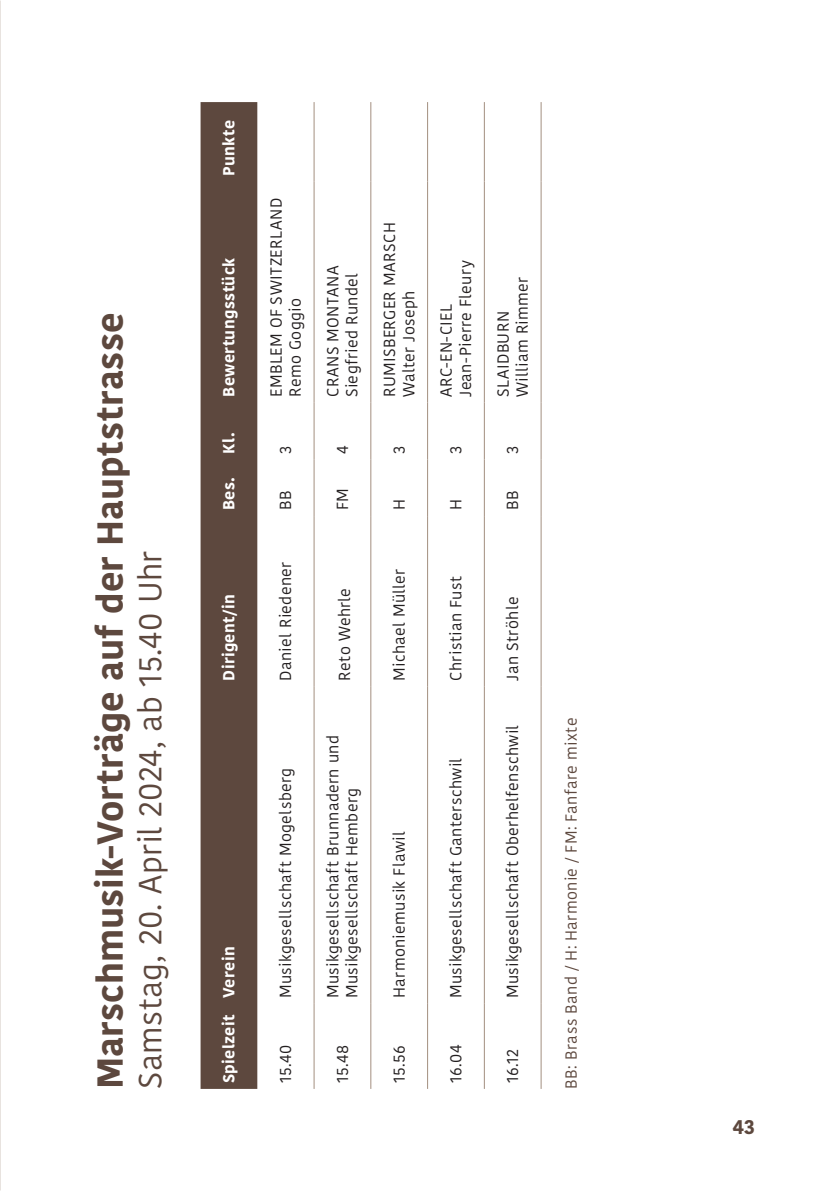
<style>
.page{position:relative;width:840px;height:1191px;background:#fff}
.page>*{position:absolute;margin:0;border:0;box-sizing:border-box;transform-origin:0 0}
.t1{font:700 36px "Kohinoor Bangla";letter-spacing:.005em;color:#5d483e}
.t2{font:32px "Kohinoor Bangla";color:#5d483e}
.t3{font:700 20px "Kohinoor Bangla";color:#5d483e}
.t4{font:16px/19.2px "Kohinoor Bangla";letter-spacing:.02em;color:#231f20}
.t5{font:700 16px "Kohinoor Bangla";letter-spacing:.02em;color:#fff}
.t6{font:16px "Kohinoor Bangla";letter-spacing:.02em;color:#5d483e}
</style>
<div class="page">
<div style="left:200px;top:102px;width:57px;height:987px;background:#5d483e"></div>
<hr style="left:313px;top:1003px;width:1px;height:86px;background:#a38f80">
<hr style="left:313px;top:686px;width:1px;height:317px;background:#a38f80">
<hr style="left:313px;top:516px;width:1px;height:170px;background:#a38f80">
<hr style="left:313px;top:459px;width:1px;height:57px;background:#a38f80">
<hr style="left:313px;top:403px;width:1px;height:56px;background:#a38f80">
<hr style="left:313px;top:181px;width:1px;height:222px;background:#a38f80">
<hr style="left:313px;top:102px;width:1px;height:79px;background:#a38f80">
<hr style="left:370px;top:1003px;width:1px;height:86px;background:#a38f80">
<hr style="left:370px;top:686px;width:1px;height:317px;background:#a38f80">
<hr style="left:370px;top:516px;width:1px;height:170px;background:#a38f80">
<hr style="left:370px;top:459px;width:1px;height:57px;background:#a38f80">
<hr style="left:370px;top:403px;width:1px;height:56px;background:#a38f80">
<hr style="left:370px;top:181px;width:1px;height:222px;background:#a38f80">
<hr style="left:370px;top:102px;width:1px;height:79px;background:#a38f80">
<hr style="left:427px;top:1003px;width:1px;height:86px;background:#a38f80">
<hr style="left:427px;top:686px;width:1px;height:317px;background:#a38f80">
<hr style="left:427px;top:516px;width:1px;height:170px;background:#a38f80">
<hr style="left:427px;top:459px;width:1px;height:57px;background:#a38f80">
<hr style="left:427px;top:403px;width:1px;height:56px;background:#a38f80">
<hr style="left:427px;top:181px;width:1px;height:222px;background:#a38f80">
<hr style="left:427px;top:102px;width:1px;height:79px;background:#a38f80">
<hr style="left:483px;top:1003px;width:1px;height:86px;background:#a38f80">
<hr style="left:483px;top:686px;width:1px;height:317px;background:#a38f80">
<hr style="left:483px;top:516px;width:1px;height:170px;background:#a38f80">
<hr style="left:483px;top:459px;width:1px;height:57px;background:#a38f80">
<hr style="left:483px;top:403px;width:1px;height:56px;background:#a38f80">
<hr style="left:483px;top:181px;width:1px;height:222px;background:#a38f80">
<hr style="left:483px;top:102px;width:1px;height:79px;background:#a38f80">
<hr style="left:540px;top:1003px;width:1px;height:86px;background:#a38f80">
<hr style="left:540px;top:686px;width:1px;height:317px;background:#a38f80">
<hr style="left:540px;top:516px;width:1px;height:170px;background:#a38f80">
<hr style="left:540px;top:459px;width:1px;height:57px;background:#a38f80">
<hr style="left:540px;top:403px;width:1px;height:56px;background:#a38f80">
<hr style="left:540px;top:181px;width:1px;height:222px;background:#a38f80">
<hr style="left:540px;top:102px;width:1px;height:79px;background:#a38f80">
<h1 class="t1" style="left:79px;top:1089px;width:778px;rotate:-90deg">Marschmusik-Vorträge auf der Hauptstrasse</h1>
<h2 class="t2" style="left:125px;top:1089px;width:539px;rotate:-90deg">Samstag, 20. April 2024, ab 15.40 Uhr</h2>
<p class="t5" style="left:215px;top:176px;width:57px;rotate:-90deg">Punkte</p>
<p class="t5" style="left:215px;top:454px;width:197px;rotate:-90deg">Kl. Bewertungsstück</p>
<p class="t5" style="left:215px;top:510px;width:35px;rotate:-90deg">Bes.</p>
<p class="t5" style="left:215px;top:680px;width:88px;rotate:-90deg">Dirigent/in</p>
<p class="t5" style="left:215px;top:1083px;width:138px;rotate:-90deg">Spielzeit Verein</p>
<p class="t4" style="left:266px;top:397px;width:200px;rotate:-90deg">EMBLEM OF SWITZERLAND<br>Remo Goggio</p>
<p class="t4" style="left:275px;top:454px;width:10px;rotate:-90deg">3</p>
<p class="t4" style="left:275px;top:510px;width:21px;rotate:-90deg">BB</p>
<p class="t4" style="left:275px;top:680px;width:120px;rotate:-90deg">Daniel Riedener</p>
<p class="t4" style="left:323px;top:397px;width:133px;rotate:-90deg">CRANS MONTANA<br>Siegfried Rundel</p>
<p class="t4" style="left:332px;top:454px;width:10px;rotate:-90deg">4</p>
<p class="t4" style="left:332px;top:510px;width:23px;rotate:-90deg">FM</p>
<p class="t4" style="left:379px;top:397px;width:176px;rotate:-90deg">RUMISBERGER MARSCH<br>Walter Joseph</p>
<p class="t4" style="left:389px;top:454px;width:10px;rotate:-90deg">3</p>
<p class="t4" style="left:389px;top:510px;width:12px;rotate:-90deg">H</p>
<p class="t4" style="left:334px;top:680px;width:94px;rotate:-90deg">Reto Wehrle</p>
<p class="t4" style="left:389px;top:680px;width:113px;rotate:-90deg">Michael Müller</p>
<p class="t4" style="left:275px;top:998px;width:232px;rotate:-90deg">Musikgesellschaft Mogelsberg</p>
<p class="t4" style="left:275px;top:1083px;width:40px;rotate:-90deg">15.40</p>
<p class="t4" style="left:323px;top:998px;width:264px;rotate:-90deg">Musikgesellschaft Brunnadern und<br>Musikgesellschaft Hemberg</p>
<p class="t4" style="left:332px;top:1083px;width:40px;rotate:-90deg">15.48</p>
<p class="t4" style="left:389px;top:998px;width:168px;rotate:-90deg">Harmoniemusik Flawil</p>
<p class="t4" style="left:389px;top:1083px;width:39px;rotate:-90deg">15.56</p>
<p class="t4" style="left:436px;top:397px;width:138px;rotate:-90deg">ARC-EN-CIEL<br>Jean-Pierre Fleury</p>
<p class="t4" style="left:446px;top:454px;width:10px;rotate:-90deg">3</p>
<p class="t4" style="left:446px;top:510px;width:12px;rotate:-90deg">H</p>
<p class="t4" style="left:493px;top:397px;width:122px;rotate:-90deg">SLAIDBURN<br>William Rimmer</p>
<p class="t4" style="left:502px;top:454px;width:10px;rotate:-90deg">3</p>
<p class="t4" style="left:502px;top:510px;width:21px;rotate:-90deg">BB</p>
<p class="t4" style="left:446px;top:680px;width:106px;rotate:-90deg">Christian Fust</p>
<p class="t4" style="left:446px;top:998px;width:242px;rotate:-90deg">Musikgesellschaft Ganterschwil</p>
<p class="t4" style="left:446px;top:1083px;width:40px;rotate:-90deg">16.04</p>
<p class="t4" style="left:502px;top:680px;width:85px;rotate:-90deg">Jan Ströhle</p>
<p class="t4" style="left:502px;top:998px;width:275px;rotate:-90deg">Musikgesellschaft Oberhelfenschwil</p>
<p class="t4" style="left:502px;top:1083px;width:36px;rotate:-90deg">16.12</p>
<p class="t6" style="left:558px;top:1089px;width:373px;rotate:-90deg">BB: Brass Band / H: Harmonie / FM: Fanfare mixte</p>
<p class="t3" style="left:732px;top:1109px;width:24px">43</p>
</div>
